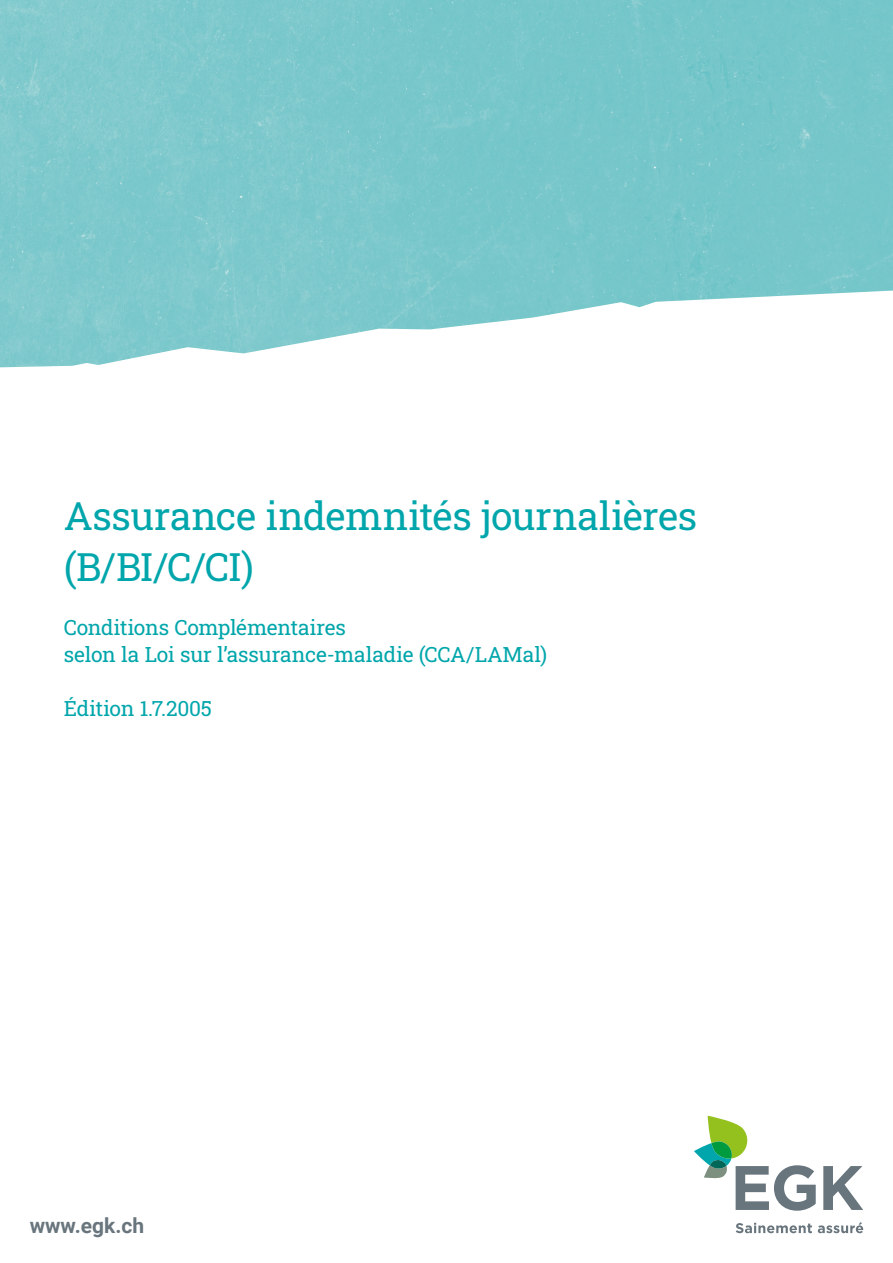
<style>
.page{position:relative;width:893px;height:1263px;background:#fff}
.page>*{position:absolute;margin:0;border:0;box-sizing:border-box;transform-origin:0 0}
.t1{font:39px/51px "Roboto Slab";letter-spacing:-.01em;color:#00a6ab}
.t2{font:21px/27px "Roboto Slab";letter-spacing:-.01em;color:#00a6ab}
.t3{font:700 21px "Roboto";color:#68757d}
</style>
<div class="page">
<svg style="left:736px;top:1223px;width:76px;height:10px"></svg>
<svg style="left:818px;top:1222px;width:45px;height:11px"></svg>
<svg style="left:694px;top:1116px;width:122px;height:95px"></svg>
<svg style="left:823px;top:1166px;width:40px;height:44px"></svg>
<img style="left:0;top:0;width:893px;height:291px">
<svg style="left:0;top:291px;width:882px;height:77px"></svg>
<h1 class="t1" style="left:64px;top:489px;width:635px">Assurance indemnités journalières (B/BI/C/CI)</h1>
<p class="t2" style="left:64px;top:613px;width:485px">Conditions Complémentaires<br>selon la Loi sur l’assurance-maladie (CCA/LAMal)</p>
<p class="t2" style="left:64px;top:694px;width:150px">Édition 1.7.2005</p>
<p class="t3" style="left:30px;top:1211px;width:116px">www.egk.ch</p>
</div>
